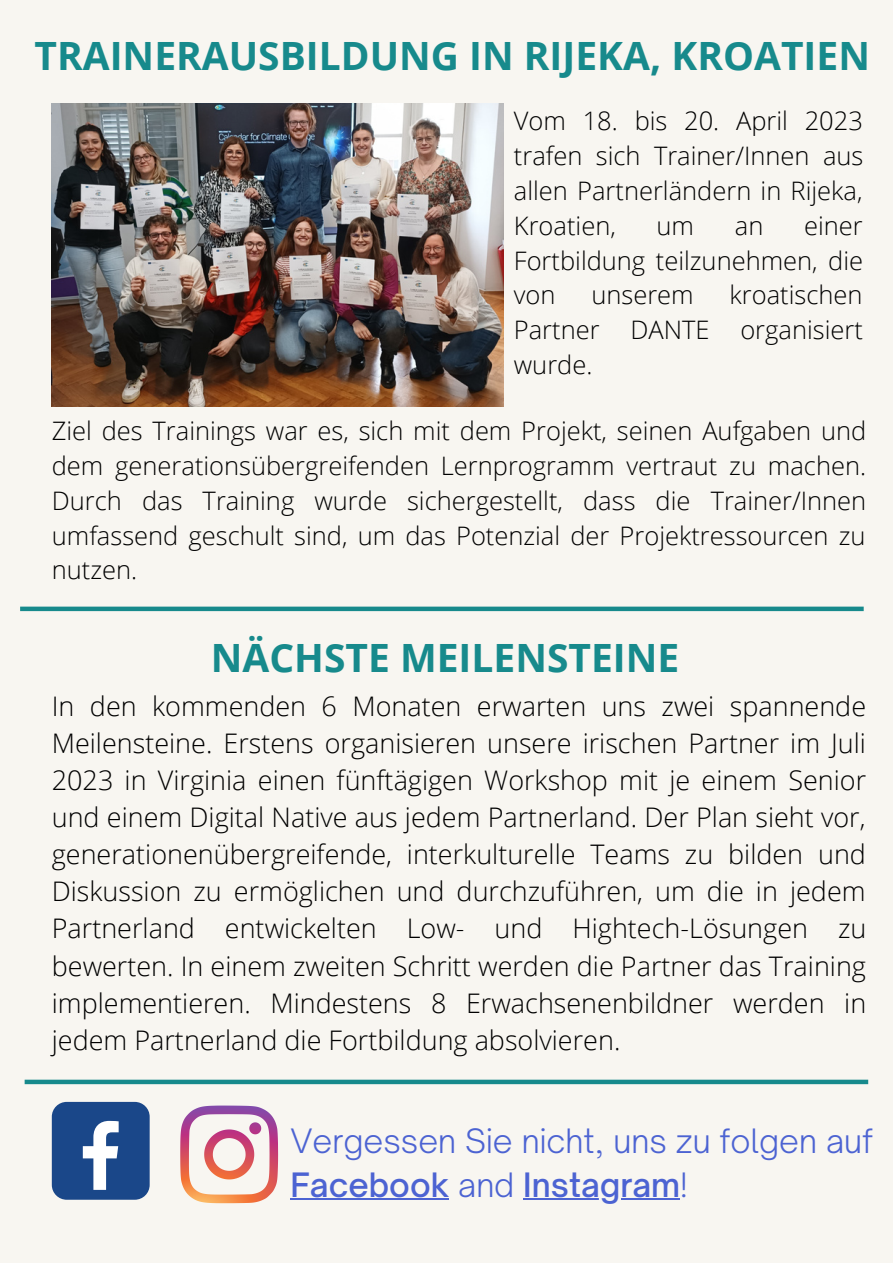
<style>
.page{position:relative;width:893px;height:1264px;background:#fff}
.page>*{position:absolute;margin:0;border:0;box-sizing:border-box;transform-origin:0 0}
.t1{font:700 39px "Open Sans";color:#178a8c}
.t2{font:300 32.1px "Open Sauce One";color:#4c63d2}
.t3{font:500 32.1px "Open Sauce One";color:#4c63d2}
.t4{font:300 27px/37px "Open Sans";color:#000;text-align:justify}
.t5{font:300 25.5px/34.8px "Open Sans";color:#000;text-align:justify}
.s1{font-weight:300}
</style>
<div class="page">
<div style="left:0;top:0;width:892px;height:1262px;background:#f8f6f1"></div>
<div style="left:20px;top:606px;width:843px;height:5px;background:#178a8c"></div>
<div style="left:52px;top:1101px;width:98px;height:98px;background:#1a4789;border-radius:15px"></div>
<svg style="left:83px;top:1120px;width:36px;height:69px"></svg>
<svg style="left:180px;top:1105px;width:98px;height:98px"></svg>
<img style="left:52px;top:103px;width:452px;height:304px">
<hr style="left:290px;top:1198px;width:159px;height:1px;background:#4c63d2">
<hr style="left:523px;top:1198px;width:157px;height:1px;background:#4c63d2">
<div style="left:25px;top:1079px;width:843px;height:5px;background:#178a8c"></div>
<p class="t1" style="left:35px;top:29px;width:836px">TRAINERAUSBILDUNG IN RIJEKA, KROATIEN</p>
<p class="t5" style="left:514px;top:103px;width:351px">Vom 18. bis 20. April 2023 trafen sich Trainer/Innen aus allen Partnerländern in Rijeka, Kroatien,</p>
<p class="t5" style="left:514px;top:207px;width:351px;text-indent:290px">einer Fortbildung teilzunehmen, die von</p>
<p class="t5" style="left:656px;top:207px;width:39px">um</p>
<p class="t5" style="left:734px;top:207px;width:30px">an</p>
<p class="t5" style="left:514px;top:277px;width:350px;text-indent:216px">kroatischen Partner DANTE organisiert wurde.</p>
<p class="t5" style="left:591px;top:277px;width:104px">unserem</p>
<p class="t5" style="left:52px;top:412px;width:816px">Ziel des Trainings war es, sich mit dem Projekt, seinen Aufgaben und dem generationsübergreifenden Lernprogramm vertraut zu machen.<br>Durch das Training wurde sichergestellt, dass die Trainer/Innen umfassend geschult sind, um das Potenzial der Projektressourcen zu nutzen.</p>
<p class="t1" style="left:211px;top:630px;width:470px">NÄCHSTE MEILENSTEINE</p>
<p class="t4" style="left:52px;top:686px;width:816px">In den kommenden 6 Monaten erwarten uns zwei spannende Meilensteine. Erstens organisieren unsere irischen Partner im Juli 2023 in Virginia einen fünftägigen Workshop mit je einem Senior und einem Digital Native aus jedem Partnerland. Der Plan sieht vor, generationenübergreifende, interkulturelle Teams zu bilden und Diskussion zu ermöglichen und durchzuführen, um die in jedem Partnerland entwickelten Low- und Hightech-Lösungen zu bewerten. In einem zweiten Schritt werden die Partner das Training implementieren. Mindestens 8 Erwachsenenbildner werden in jedem Partnerland die Fortbildung absolvieren.</p>
<p class="t2" style="left:290px;top:1121px;width:584px">Vergessen Sie nicht, uns zu folgen auf</p>
<p class="t3" style="left:290px;top:1164px;width:399px">Facebook <span class="s1">and</span> Instagram<span class="s1">!</span></p>
</div>
